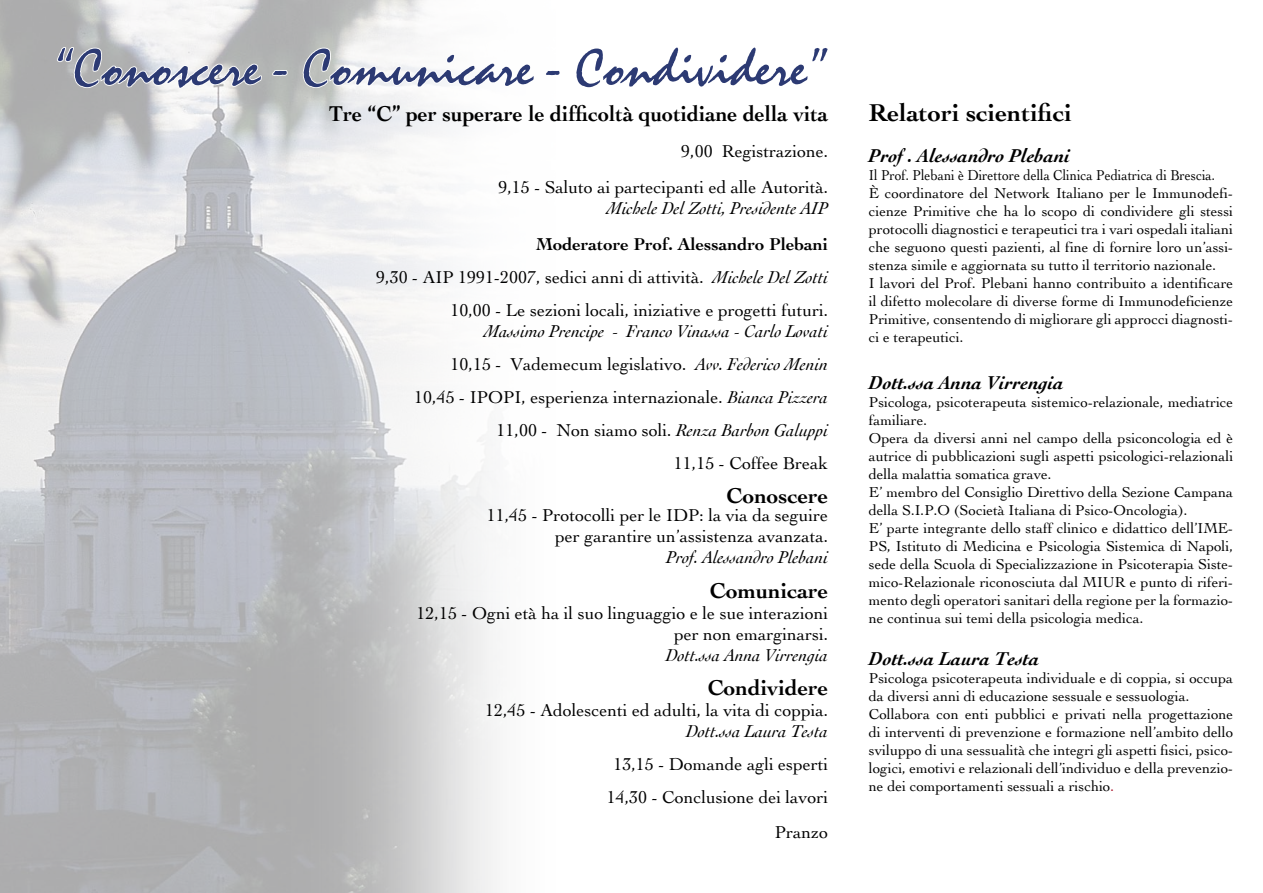
<style>
.page{position:relative;width:1263px;height:893px;background:#fff}
.page>*{position:absolute;margin:0;border:0;box-sizing:border-box;transform-origin:0 0}
.t1{font:52.5px "Mistral Std";color:#2c3a73;scale:1.05 1}
.t2{font:700 25.5px "Cochin";color:#000}
.t3{font:700 22.5px "Cochin";color:#000;scale:.95 1}
.t4{font:700 22.5px "Cochin";color:#000}
.t5{font:italic 700 19.5px "Cochin";color:#000}
.t6{font:18px "Cochin";color:#000}
.t7{font:italic 18px "Cochin";color:#000}
.t8{font:700 18px "Cochin";color:#000}
.t9{font:15px/18px "Cochin";color:#000;text-align:justify}
.t10{font:15px "Cochin";color:#000;scale:.9 1}
.s1{font-style:italic}
.s2{color:#a9122a}
</style>
<div class="page">
<img style="left:0;top:0;width:497px;height:893px">
<svg style="left:56px;top:46px;width:207px;height:44px"></svg>
<svg style="left:271px;top:69px;width:18px;height:8px"></svg>
<svg style="left:302px;top:47px;width:195px;height:42px"></svg>
<p class="t1" style="left:53px;top:37px;width:740px">“Conoscere - Comunicare - Condividere”</p>
<p class="t3" style="left:329px;top:100px;width:527px">Tre “C” per superare le difficoltà quotidiane della vita</p>
<p class="t6" style="left:681px;top:141px;width:148px">9,00 Registrazione.</p>
<p class="t6" style="left:498px;top:177px;width:331px">9,15 - Saluto ai partecipanti ed alle Autorità.</p>
<p class="t7" style="left:607px;top:198px;width:223px">Michele Del Zotti, Presidente AIP</p>
<p class="t8" style="left:536px;top:233px;width:294px">Moderatore Prof. Alessandro Plebani</p>
<p class="t6" style="left:376px;top:267px;width:453px">9,30 - AIP 1991-2007, sedici anni di attività. <span class="s1">Michele Del Zotti</span></p>
<p class="t6" style="left:450px;top:300px;width:379px">10,00 - Le sezioni locali, iniziative e progetti futuri.</p>
<p class="t7" style="left:484px;top:321px;width:345px">Massimo Prencipe - Franco Vinassa - Carlo Lovati</p>
<p class="t6" style="left:451px;top:354px;width:379px">10,15 - Vademecum legislativo. <span class="s1">Avv. Federico Menin</span></p>
<p class="t6" style="left:414px;top:387px;width:415px">10,45 - IPOPI, esperienza internazionale. <span class="s1">Bianca Pizzera</span></p>
<p class="t6" style="left:496px;top:420px;width:333px">11,00 - Non siamo soli. <span class="s1">Renza Barbon Galuppi</span></p>
<p class="t6" style="left:674px;top:453px;width:156px">11,15 - Coffee Break</p>
<p class="t4" style="left:726px;top:483px;width:103px">Conoscere</p>
<p class="t6" style="left:487px;top:505px;width:343px">11,45 - Protocolli per le IDP: la via da seguire</p>
<p class="t6" style="left:555px;top:526px;width:274px">per garantire un’assistenza avanzata.</p>
<p class="t7" style="left:666px;top:547px;width:163px">Prof. Alessandro Plebani</p>
<p class="t4" style="left:710px;top:577px;width:120px">Comunicare</p>
<p class="t6" style="left:417px;top:603px;width:413px">12,15 - Ogni età ha il suo linguaggio e le sue interazioni</p>
<p class="t6" style="left:674px;top:624px;width:156px">per non emarginarsi.</p>
<p class="t7" style="left:666px;top:645px;width:164px">Dott.ssa Anna Virrengia</p>
<p class="t4" style="left:708px;top:675px;width:122px">Condividere</p>
<p class="t6" style="left:485px;top:700px;width:345px">12,45 - Adolescenti ed adulti, la vita di coppia.</p>
<p class="t7" style="left:686px;top:721px;width:143px">Dott.ssa Laura Testa</p>
<p class="t6" style="left:613px;top:754px;width:216px">13,15 - Domande agli esperti</p>
<p class="t6" style="left:607px;top:787px;width:223px">14,30 - Conclusione dei lavori</p>
<p class="t6" style="left:775px;top:822px;width:55px">Pranzo</p>
<p class="t2" style="left:869px;top:98px;width:205px">Relatori scientifici</p>
<p class="t5" style="left:869px;top:145px;width:203px">Prof . Alessandro Plebani</p>
<p class="t10" style="left:869px;top:167px;width:386px">Il Prof. Plebani è Direttore della Clinica Pediatrica di Brescia.</p>
<p class="t9" style="left:869px;top:184px;width:366px">È coordinatore del Network Italiano per le Immunodefi&shy;cienze Primitive che ha lo scopo di condividere gli stessi protocolli diagnostici e terapeutici tra i vari ospedali italiani che seguono questi pazienti, al fine di fornire loro un’assi&shy;stenza simile e aggiornata su tutto il territorio nazionale.</p>
<p class="t9" style="left:869px;top:274px;width:366px">I lavori del Prof. Plebani hanno contribuito a identificare il difetto molecolare di diverse forme di Immunodeficienze Primitive, consentendo di migliorare gli approcci diagnosti&shy;ci e terapeutici.</p>
<p class="t5" style="left:869px;top:371px;width:197px">Dott.ssa Anna Virrengia</p>
<p class="t9" style="left:869px;top:393px;width:366px">Psicologa, psicoterapeuta sistemico-relazionale, mediatrice familiare.</p>
<p class="t9" style="left:869px;top:429px;width:366px">Opera da diversi anni nel campo della psiconcologia ed è autrice di pubblicazioni sugli aspetti psicologici-relazionali della malattia somatica grave.</p>
<p class="t9" style="left:869px;top:483px;width:366px">E’ membro del Consiglio Direttivo della Sezione Campana della S.I.P.O (Società Italiana di Psico-Oncologia).</p>
<p class="t9" style="left:869px;top:519px;width:366px">E’ parte integrante dello staff clinico e didattico dell’IME-PS, Istituto di Medicina e Psicologia Sistemica di Napoli, sede della Scuola di Specializzazione in Psicoterapia Siste&shy;mico-Relazionale riconosciuta dal MIUR e punto di riferi&shy;mento degli operatori sanitari della regione per la formazio&shy;ne continua sui temi della psicologia medica.</p>
<p class="t5" style="left:869px;top:647px;width:172px">Dott.ssa Laura Testa</p>
<p class="t9" style="left:869px;top:669px;width:366px">Psicologa psicoterapeuta individuale e di coppia, si occupa da diversi anni di educazione sessuale e sessuologia.</p>
<p class="t9" style="left:869px;top:705px;width:366px">Collabora con enti pubblici e privati nella progettazione di interventi di prevenzione e formazione nell’ambito dello sviluppo di una sessualità che integri gli aspetti fisici, psico&shy;logici, emotivi e relazionali dell’individuo e della prevenzio&shy;ne dei comportamenti sessuali a rischio<span class="s2">.</span></p>
</div>
